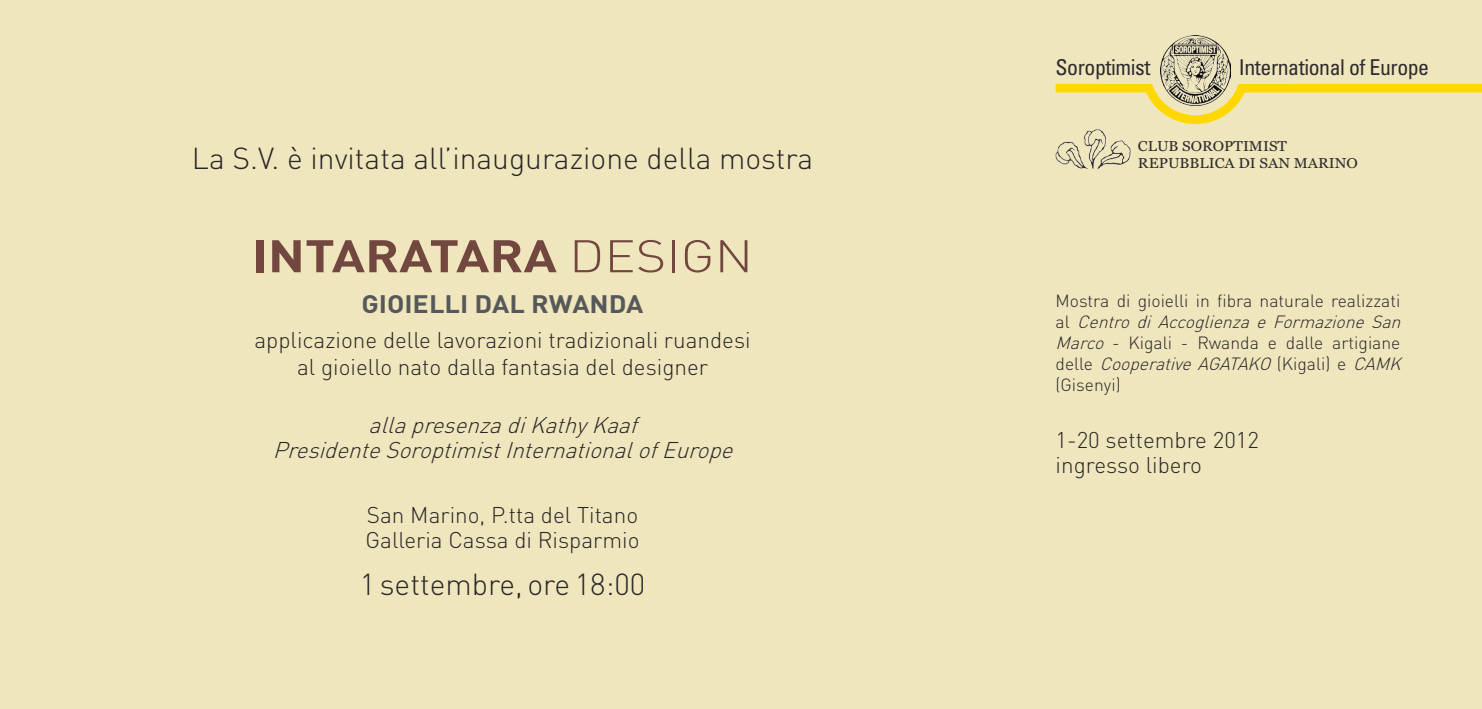
<style>
.page{position:relative;width:1482px;height:709px;background:#fff}
.page>*{position:absolute;margin:0;border:0;box-sizing:border-box;transform-origin:0 0}
.t1{font:700 45px "DIN Pro";color:#72473f;scale:1.16 1}
.t2{font:300 30px "DIN Pro";color:#282526}
.t3{font:700 25px "DIN Pro";color:#57585a;scale:1.08 1}
.t4{font:300 22.5px "DIN Pro";color:#282526}
.t5{font:italic 300 22.5px "DIN Pro";color:#282526}
.t6{font:condensed 21.75px "Univers";letter-spacing:-.02em;color:#2e2b2c}
.t7{font:300 17.5px/21px "DIN Pro";color:#282526}
.t8{font:14.25px "Georgia";color:#2e2b2c;scale:1.06 1}
.s1{font-weight:300}
.s2{font-style:italic}
</style>
<div class="page">
<div style="left:0;top:0;width:1481px;height:709px;background:#efe6bd"></div>
<div style="left:1055px;top:84px;width:426px;height:8px;background:#ffd801"></div>
<svg style="left:1145px;top:22px;width:99px;height:98px"></svg>
<div style="left:1141px;top:18px;width:108px;height:106px;border:9px solid #ffd801;border-radius:50%"></div>
<div style="left:1099px;top:0;width:192px;height:84px;background:#efe6bd"></div>
<img style="left:1160px;top:36px;width:70px;height:70px">
<img style="left:1055px;top:129px;width:76px;height:40px">
<p class="t2" style="left:192px;top:137px;width:622px">La S.V. è invitata all’inaugurazione della mostra</p>
<p class="t1" style="left:252px;top:225px;width:433px">INTARATARA <span class="s1">DESIGN</span></p>
<p class="t6" style="left:1055px;top:54px;width:96px">Soroptimist</p>
<p class="t6" style="left:1238px;top:54px;width:192px">International of Europe</p>
<p class="t8" style="left:1137px;top:137px;width:142px">CLUB SOROPTIMIST</p>
<p class="t8" style="left:1137px;top:155px;width:209px">REPUBBLICA DI SAN MARINO</p>
<p class="t3" style="left:361px;top:287px;width:262px">GIOIELLI DAL RWANDA</p>
<p class="t7" style="left:1055px;top:289px;width:352px">Mostra di gioielli in fibra naturale realizzati a l <span class="s2">Centro di Accoglienza e Formazione San Marco</span> - Kigali - Rwanda e dalle artigiane d e l l e <span class="s2">CooperativeAGATAKO</span> ( K i g a l i ) e <span class="s2">CAMK </span>(Gisenyi)</p>
<p class="t4" style="left:254px;top:325px;width:497px">applicazione delle lavorazioni tradizionali ruandesi</p>
<p class="t4" style="left:297px;top:352px;width:412px">al gioiello nato dalla fantasia del designer</p>
<p class="t5" style="left:368px;top:409px;width:277px">allapresenzadiKathyKaaf</p>
<p class="t5" style="left:273px;top:434px;width:469px">PresidenteSoroptimistInternationalofEurope</p>
<p class="t4" style="left:1055px;top:424px;width:205px">1-20 settembre 2012</p>
<p class="t4" style="left:1055px;top:449px;width:148px">ingresso libero</p>
<p class="t4" style="left:367px;top:499px;width:273px">San Marino, P.tta del Titano</p>
<p class="t4" style="left:365px;top:524px;width:275px">Galleria Cassa di Risparmio</p>
<p class="t2" style="left:360px;top:564px;width:287px">1 settembre, ore 18:00</p>
</div>
